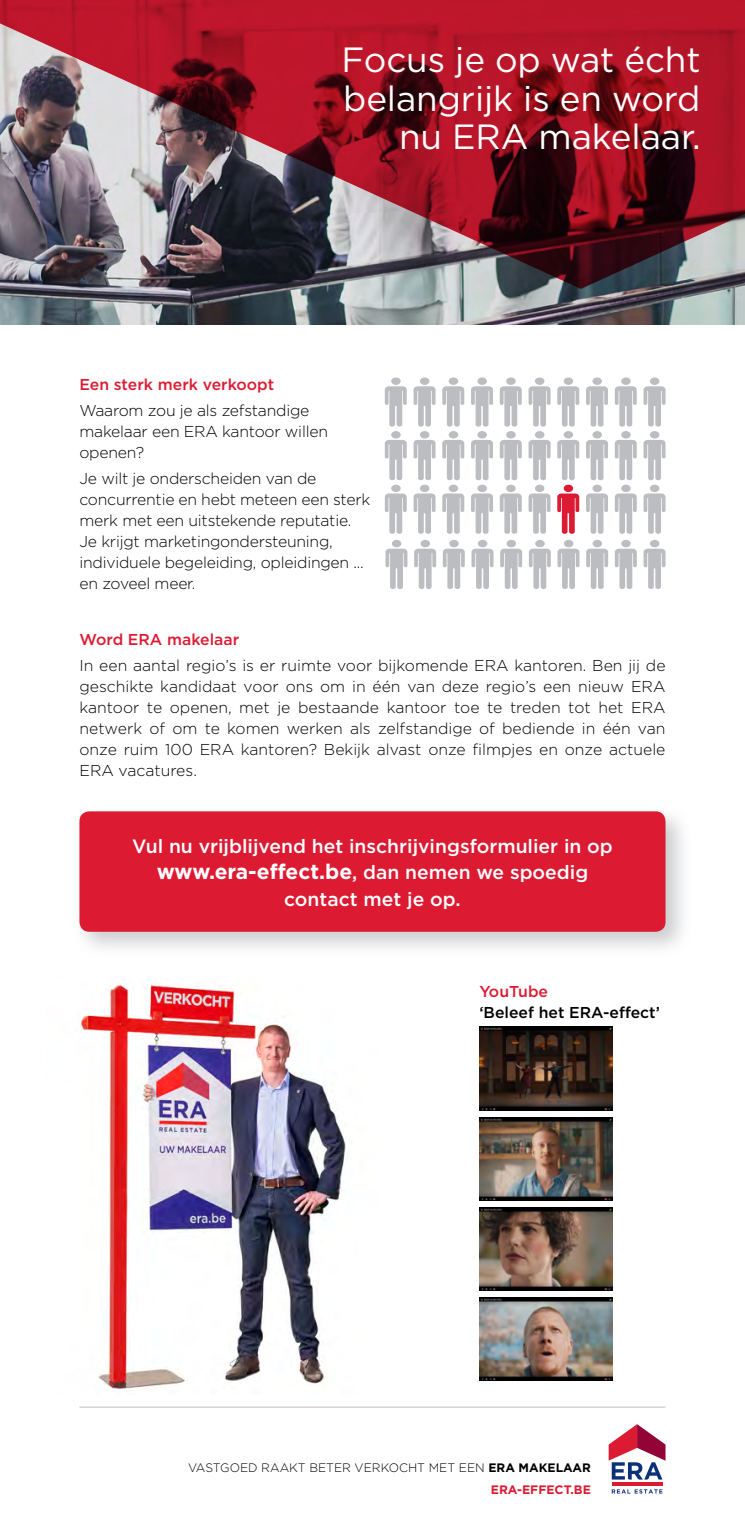
<style>
.page{position:relative;width:745px;height:1538px;background:#fff}
.page>*{position:absolute;margin:0;border:0;box-sizing:border-box;transform-origin:0 0}
.t1{font:35px/38.5px "Gotham";letter-spacing:-.005em;color:#fff;text-align:right}
.t2{font:500 19.25px/26.2px "Gotham";color:#fff;text-align:center}
.t3{font:300 15.75px/21px "Gotham";letter-spacing:-.015em;color:#000}
.t4{font:500 15.75px "Gotham";color:#dc1a32}
.t5{font:500 15.75px "Gotham";color:#000}
.t6{font:300 12.25px "Gotham";color:#000}
.t7{font:700 12.25px "Gotham";color:#dc1a32}
.s1{font-weight:700;font-size:21px}
.s2{font-weight:700}
</style>
<div class="page">
<img style="left:479px;top:1027px;width:133px;height:83px">
<img style="left:479px;top:1117px;width:133px;height:83px">
<img style="left:479px;top:1298px;width:133px;height:83px">
<svg style="left:611px;top:1489px;width:51px;height:4px"></svg>
<hr style="left:611px;top:1483px;width:51px;height:3px;background:#dc1a32">
<svg style="left:608px;top:1424px;width:57px;height:55px"></svg>
<img style="left:479px;top:1207px;width:133px;height:84px">
<img style="left:0;top:289px;width:744px;height:36px">
<img style="left:0;top:0;width:744px;height:289px">
<svg style="left:384px;top:377px;width:22px;height:157px"></svg>
<svg style="left:413px;top:377px;width:22px;height:157px"></svg>
<svg style="left:442px;top:377px;width:22px;height:157px"></svg>
<svg style="left:471px;top:377px;width:21px;height:157px"></svg>
<svg style="left:499px;top:377px;width:22px;height:157px"></svg>
<svg style="left:528px;top:377px;width:22px;height:157px"></svg>
<svg style="left:557px;top:377px;width:22px;height:157px"></svg>
<svg style="left:586px;top:377px;width:21px;height:157px"></svg>
<svg style="left:614px;top:377px;width:22px;height:157px"></svg>
<svg style="left:643px;top:377px;width:22px;height:157px"></svg>
<svg style="left:385px;top:540px;width:22px;height:49px"></svg>
<svg style="left:414px;top:540px;width:22px;height:49px"></svg>
<svg style="left:442px;top:540px;width:22px;height:49px"></svg>
<svg style="left:471px;top:540px;width:22px;height:49px"></svg>
<svg style="left:500px;top:540px;width:22px;height:49px"></svg>
<svg style="left:529px;top:540px;width:21px;height:49px"></svg>
<svg style="left:557px;top:540px;width:22px;height:49px"></svg>
<svg style="left:586px;top:540px;width:21px;height:49px"></svg>
<svg style="left:615px;top:540px;width:21px;height:49px"></svg>
<svg style="left:643px;top:540px;width:22px;height:49px"></svg>
<div style="left:73px;top:805px;width:618px;height:153px;background:#bcbdc0;opacity:.75"></div>
<div style="left:79px;top:811px;width:586px;height:121px;background:#dc1a32;border-radius:10px"></div>
<img style="left:77px;top:979px;width:269px;height:411px">
<hr style="left:79px;top:1406px;width:586px;height:1px;background:#bcbdc0">
<p class="t1" style="left:341px;top:40px;width:360px">Focus je op wat écht belangrijk is en word nu ERA makelaar.</p>
<p class="t4" style="left:79px;top:374px;width:196px">Een sterk merk verkoopt</p>
<p class="t3" style="left:79px;top:399px;width:250px">Waarom zou je als zefstandige makelaar een ERA kantoor willen openen?</p>
<p class="t3" style="left:79px;top:467px;width:292px">Je wilt je onderscheiden van de concurrentie en hebt meteen een sterk merk met een uitstekende reputatie.<br>Je krijgt marketingondersteuning, individuele begeleiding, opleidingen ... en zoveel meer.</p>
<p class="t4" style="left:79px;top:629px;width:161px">Word ERA makelaar</p>
<p class="t3" style="left:79px;top:655px;width:587px;text-align:justify">In een aantal regio’s is er ruimte voor bijkomende ERA kantoren. Ben jij de geschikte kandidaat voor ons om in één van deze regio’s een nieuw ERA kantoor te openen, met je bestaande kantoor toe te treden tot het ERA netwerk of om te komen werken als zelfstandige of bediende in één van onze ruim 100 ERA kantoren? Bekijk alvast onze filmpjes en onze actuele ERA vacatures.</p>
<p class="t2" style="left:132px;top:833px;width:482px">Vul nu vrijblijvend het inschrijvingsformulier in op <span class="s1">www.era-effect.be</span>, dan nemen we spoedig contact met je op.</p>
<p class="t4" style="left:479px;top:981px;width:70px">YouTube</p>
<p class="t5" style="left:479px;top:1002px;width:182px">‘Beleef het ERA-effect’</p>
<p class="t6" style="left:188px;top:1460px;width:404px">VASTGOED RAAKT BETER VERKOCHT MET EEN <span class="s2">ERA MAKELAAR</span></p>
<p class="t7" style="left:490px;top:1481px;width:102px">ERA-EFFECT.BE</p>
</div>
